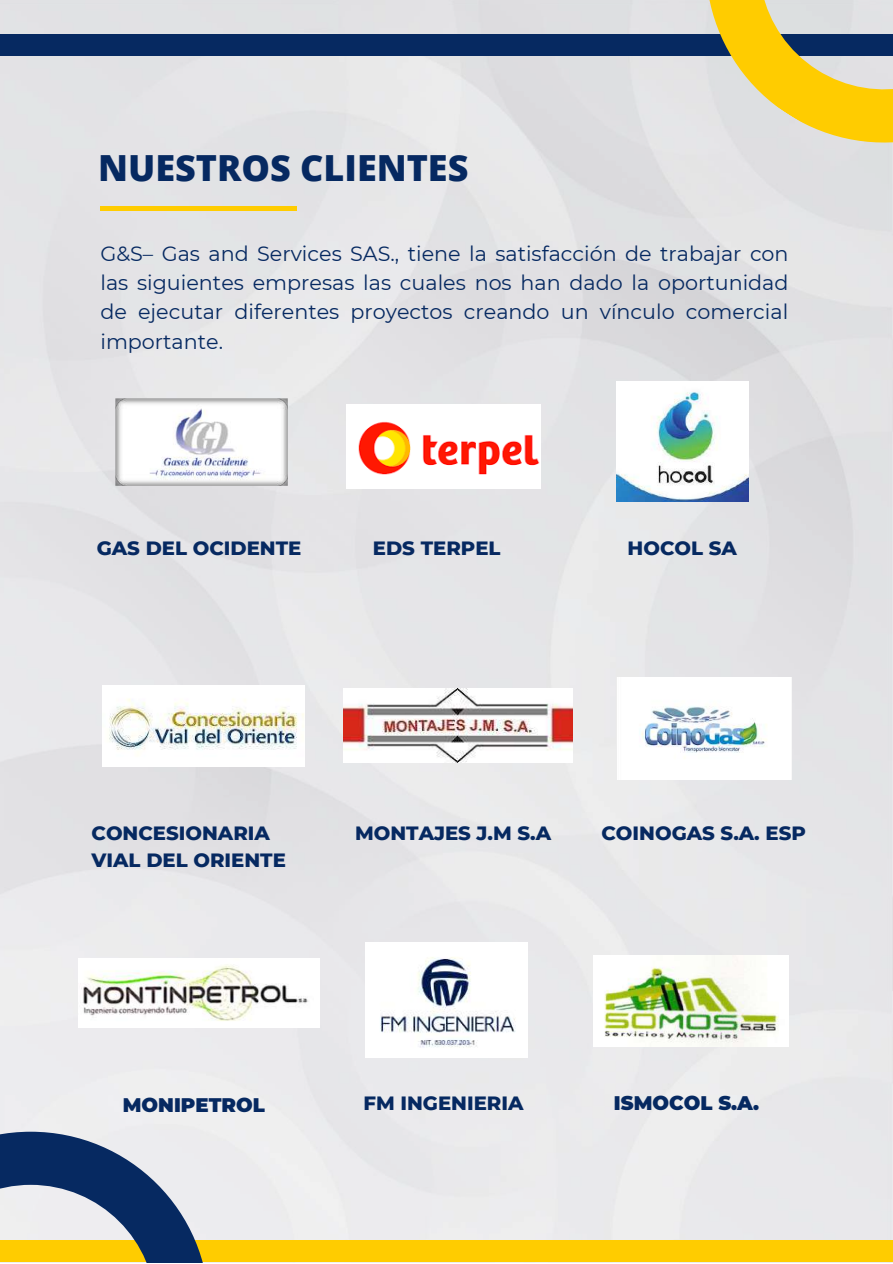
<style>
.page{position:relative;width:893px;height:1264px;background:#fff}
.page>*{position:absolute;margin:0;border:0;box-sizing:border-box;transform-origin:0 0}
.t1{font:800 36px "Open Sans";color:#062961}
.t2{font:20.7px/29.2px "Montserrat";color:#062961;text-align:justify}
.t3{font:800 19.65px/27px "Montserrat";color:#062961}
.t4{font:900 19.65px "Montserrat";color:#062961}
</style>
<div class="page">
<img style="left:0;top:0;width:892px;height:1240px">
<hr style="left:100px;top:206px;width:197px;height:4px;background:#fc0">
<div style="left:0;top:34px;width:892px;height:22px;background:#062961"></div>
<div style="left:0;top:1240px;width:892px;height:22px;background:#fc0"></div>
<svg style="left:638px;top:0;width:254px;height:210px;background:#d5cda9"></svg>
<svg style="left:0;top:1131px;width:209px;height:131px;background:#8b9495"></svg>
<img style="left:115px;top:399px;width:172px;height:86px">
<img style="left:346px;top:404px;width:194px;height:84px">
<img style="left:617px;top:381px;width:131px;height:121px">
<img style="left:102px;top:685px;width:202px;height:81px">
<img style="left:343px;top:688px;width:229px;height:74px">
<img style="left:617px;top:678px;width:174px;height:101px">
<img style="left:79px;top:958px;width:240px;height:69px">
<img style="left:365px;top:942px;width:162px;height:115px">
<img style="left:594px;top:955px;width:194px;height:91px">
<h1 class="t1" style="left:98px;top:142px;width:371px">NUESTROS CLIENTES</h1>
<p class="t2" style="left:100px;top:239px;width:689px">G&amp;S– Gas and Services SAS., tiene la satisfacción de trabajar con las siguientes empresas las cuales nos han dado la oportunidad de ejecutar diferentes proyectos creando un vínculo comercial importante.</p>
<p class="t3" style="left:97px;top:534px;width:206px">GAS DEL OCIDENTE</p>
<p class="t3" style="left:373px;top:534px;width:129px">EDS TERPEL</p>
<p class="t3" style="left:627px;top:534px;width:111px">HOCOL SA</p>
<p class="t3" style="left:91px;top:819px;width:196px">CONCESIONARIA<br>VIAL DEL ORIENTE</p>
<p class="t3" style="left:355px;top:819px;width:198px">MONTAJES J.M S.A</p>
<p class="t3" style="left:601px;top:819px;width:206px">COINOGAS S.A. ESP</p>
<p class="t4" style="left:123px;top:1092px;width:143px">MONIPETROL</p>
<p class="t3" style="left:363px;top:1089px;width:162px">FM INGENIERIA</p>
<p class="t4" style="left:614px;top:1090px;width:146px">ISMOCOL S.A.</p>
</div>
